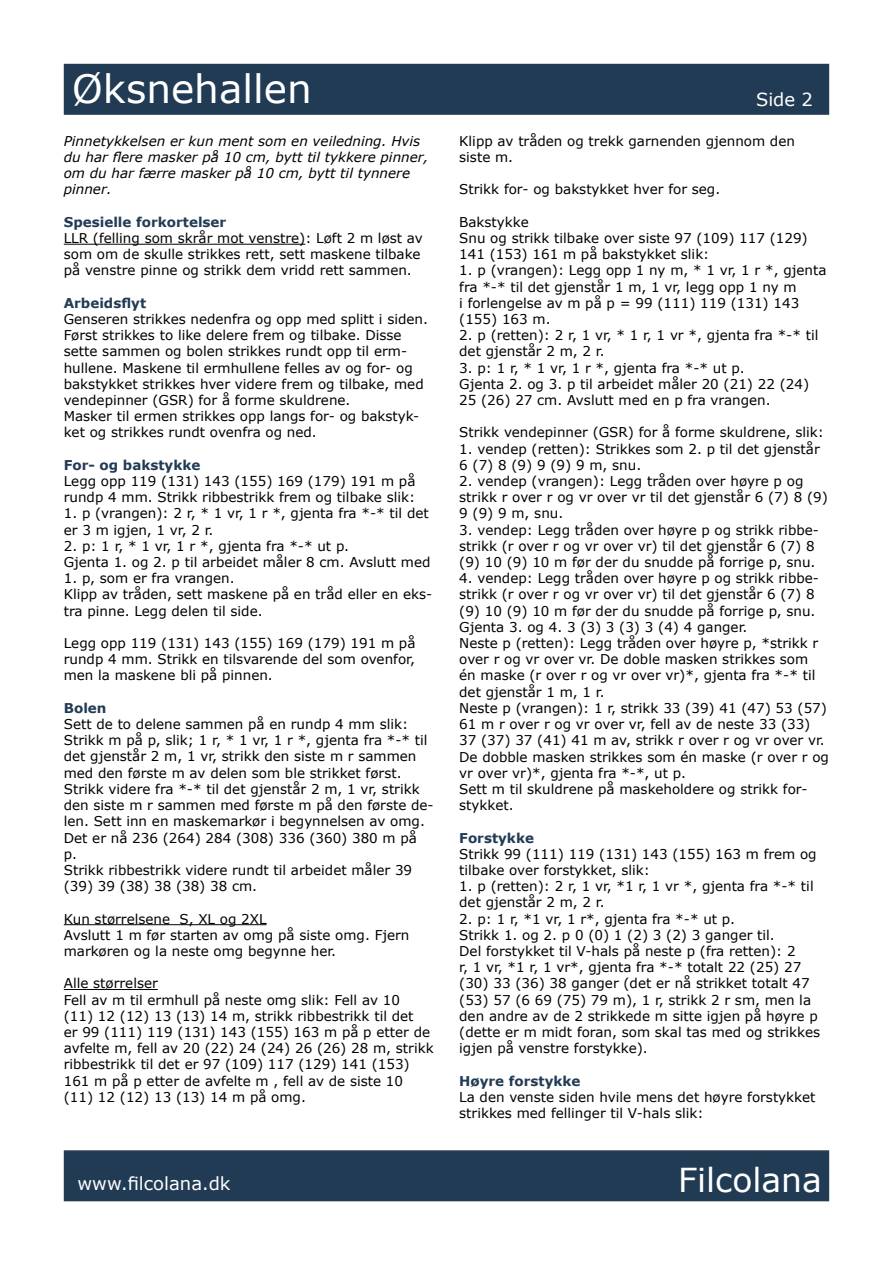
<style>
.page{position:relative;width:893px;height:1263px;background:#fff}
.page>*{position:absolute;margin:0;border:0;box-sizing:border-box;transform-origin:0 0}
.t1{font:39px "Verdana";color:#fff}
.t2{font:33px "Verdana";color:#fff}
.t3{font:18px "Verdana";color:#fff}
.t4{font:13.5px/16.2px "Verdana";color:#000}
.t5{font:italic 13.5px/16.2px "Verdana";color:#000}
.t6{font:700 13.5px "Verdana";color:#223b54}
</style>
<div class="page">
<div style="left:64px;top:64px;width:765px;height:51px;background:#223b54;border:2px solid #243c54"></div>
<div style="left:64px;top:1150px;width:765px;height:51px;background:#223b54;border:2px solid #243c54"></div>
<hr style="left:64px;top:244px;width:241px;height:1px;background:#000">
<hr style="left:64px;top:924px;width:203px;height:1px;background:#000">
<hr style="left:64px;top:989px;width:94px;height:1px;background:#000">
<h1 class="t1" style="left:72px;top:62px;width:241px">Øksnehallen</h1>
<p class="t5" style="left:64px;top:133px;width:366px">Pinnetykkelsen er kun ment som en veiledning. Hvis du har flere masker på 10 cm, bytt til tykkere pinner, om du har færre masker på 10 cm, bytt til tynnere pinner.</p>
<p class="t6" style="left:64px;top:212px;width:164px">Spesielle forkortelser</p>
<p class="t4" style="left:64px;top:230px;width:361px">LLR (felling som skrår mot venstre): Løft 2 m løst av som om de skulle strikkes rett, sett maskene tilbake på venstre pinne og strikk dem vridd rett sammen.</p>
<p class="t6" style="left:64px;top:293px;width:84px">Arbeidsflyt</p>
<p class="t4" style="left:64px;top:311px;width:366px">Genseren strikkes nedenfra og opp med splitt i siden.<br>Først strikkes to like delere frem og tilbake. Disse sette sammen og bolen strikkes rundt opp til erm&shy;hullene. Maskene til ermhullene felles av og for- og bakstykket strikkes hver videre frem og tilbake, med vendepinner (GSR) for å forme skuldrene.<br>Masker til ermen strikkes opp langs for- og bakstyk&shy;ket og strikkes rundt ovenfra og ned.</p>
<p class="t6" style="left:64px;top:455px;width:138px">For- og bakstykke</p>
<p class="t4" style="left:64px;top:473px;width:353px">Legg opp 119 (131) 143 (155) 169 (179) 191 m på rundp 4 mm. Strikk ribbestrikk frem og tilbake slik:</p>
<p class="t4" style="left:64px;top:505px;width:367px">1. p (vrangen): 2 r, * 1 vr, 1 r *, gjenta fra *-* til det er 3 m igjen, 1 vr, 2 r.</p>
<p class="t4" style="left:64px;top:538px;width:368px">2. p: 1 r, * 1 vr, 1 r *, gjenta fra *-* ut p.<br>Gjenta 1. og 2. p til arbeidet måler 8 cm. Avslutt med</p>
<p class="t4" style="left:64px;top:570px;width:370px">1. p, som er fra vrangen.<br>Klipp av tråden, sett maskene på en tråd eller en eks&shy;tra pinne. Legg delen til side.</p>
<p class="t4" style="left:64px;top:635px;width:353px;text-align:justify">Legg opp 119 (131) 143 (155) 169 (179) 191 m på rundp 4 mm. Strikk en tilsvarende del som ovenfor, men la maskene bli på pinnen.</p>
<p class="t6" style="left:64px;top:698px;width:44px">Bolen</p>
<p class="t4" style="left:64px;top:716px;width:371px">Sett de to delene sammen på en rundp 4 mm slik:<br>Strikk m på p, slik; 1 r, * 1 vr, 1 r *, gjenta fra *-* til det gjenstår 2 m, 1 vr, strikk den siste m r sammen med den første m av delen som ble strikket først.<br>Strikk videre fra *-* til det gjenstår 2 m, 1 vr, strikk den siste m r sammen med første m på den første de&shy;len. Sett inn en maskemarkør i begynnelsen av omg.<br>Det er nå 236 (264) 284 (308) 336 (360) 380 m på<br>p.<br>Strikk ribbestrikk videre rundt til arbeidet måler 39 (39) 39 (38) 38 (38) 38 cm.</p>
<p class="t4" style="left:64px;top:910px;width:347px">Kun størrelsene S, XL og 2XL<br>Avslutt 1 m før starten av omg på siste omg. Fjern markøren og la neste omg begynne her.</p>
<p class="t4" style="left:64px;top:975px;width:371px">Alle størrelser<br>Fell av m til ermhull på neste omg slik: Fell av 10<br>(11) 12 (12) 13 (13) 14 m, strikk ribbestrikk til det<br>er 99 (111) 119 (131) 143 (155) 163 m på p etter de avfelte m, fell av 20 (22) 24 (24) 26 (26) 28 m, strikk ribbestrikk til det er 97 (109) 117 (129) 141 (153)<br>161 m på p etter de avfelte m , fell av de siste 10 (11) 12 (12) 13 (13) 14 m på omg.</p>
<h3 class="t3" style="left:756px;top:87px;width:58px">Side 2</h3>
<p class="t4" style="left:459px;top:133px;width:337px">Klipp av tråden og trekk garnenden gjennom den siste m.</p>
<p class="t4" style="left:459px;top:181px;width:262px">Strikk for- og bakstykket hver for seg.</p>
<p class="t4" style="left:459px;top:214px;width:350px">Bakstykke<br>Snu og strikk tilbake over siste 97 (109) 117 (129)<br>141 (153) 161 m på bakstykket slik:</p>
<p class="t4" style="left:459px;top:262px;width:369px">1. p (vrangen): Legg opp 1 ny m, * 1 vr, 1 r *, gjenta fra *-* til det gjenstår 1 m, 1 vr, legg opp 1 ny m<br>i forlengelse av m på p = 99 (111) 119 (131) 143 (155) 163 m.</p>
<p class="t4" style="left:459px;top:327px;width:361px">2. p (retten): 2 r, 1 vr, * 1 r, 1 vr *, gjenta fra *-* til det gjenstår 2 m, 2 r.</p>
<p class="t4" style="left:459px;top:359px;width:351px">3. p: 1 r, * 1 vr, 1 r *, gjenta fra *-* ut p.<br>Gjenta 2. og 3. p til arbeidet måler 20 (21) 22 (24)<br>25 (26) 27 cm. Avslutt med en p fra vrangen.</p>
<p class="t4" style="left:459px;top:424px;width:366px">Strikk vendepinner (GSR) for å forme skuldrene, slik:</p>
<p class="t4" style="left:459px;top:440px;width:362px">1. vendep (retten): Strikkes som 2. p til det gjenstår<br>6 (7) 8 (9) 9 (9) 9 m, snu.</p>
<p class="t4" style="left:459px;top:473px;width:370px">2. vendep (vrangen): Legg tråden over høyre p og strikk r over r og vr over vr til det gjenstår 6 (7) 8 (9)<br>9 (9) 9 m, snu.</p>
<p class="t4" style="left:459px;top:521px;width:361px">3. vendep: Legg tråden over høyre p og strikk ribbe&shy;strikk (r over r og vr over vr) til det gjenstår 6 (7) 8 (9) 10 (9) 10 m før der du snudde på forrige p, snu.</p>
<p class="t4" style="left:459px;top:570px;width:371px">4. vendep: Legg tråden over høyre p og strikk ribbe&shy;strikk (r over r og vr over vr) til det gjenstår 6 (7) 8 (9) 10 (9) 10 m før der du snudde på forrige p, snu.<br>Gjenta 3. og 4. 3 (3) 3 (3) 3 (4) 4 ganger.<br>Neste p (retten): Legg tråden over høyre p, *strikk r over r og vr over vr. De doble masken strikkes som<br>én maske (r over r og vr over vr)*, gjenta fra *-* til det gjenstår 1 m, 1 r.<br>Neste p (vrangen): 1 r, strikk 33 (39) 41 (47) 53 (57)<br>61 m r over r og vr over vr, fell av de neste 33 (33)<br>37 (37) 37 (41) 41 m av, strikk r over r og vr over vr.<br>De dobble masken strikkes som én maske (r over r og vr over vr)*, gjenta fra *-*, ut p.<br>Sett m til skuldrene på maskeholdere og strikk for&shy;stykket.</p>
<p class="t6" style="left:459px;top:828px;width:76px">Forstykke</p>
<p class="t4" style="left:459px;top:845px;width:359px">Strikk 99 (111) 119 (131) 143 (155) 163 m frem og tilbake over forstykket, slik:</p>
<p class="t4" style="left:459px;top:878px;width:356px">1. p (retten): 2 r, 1 vr, *1 r, 1 vr *, gjenta fra *-* til det gjenstår 2 m, 2 r.</p>
<p class="t4" style="left:459px;top:910px;width:362px">2. p: 1 r, *1 vr, 1 r*, gjenta fra *-* ut p.<br>Strikk 1. og 2. p 0 (0) 1 (2) 3 (2) 3 ganger til.<br>Del forstykket til V-hals på neste p (fra retten): 2<br>r, 1 vr, *1 r, 1 vr*, gjenta fra *-* totalt 22 (25) 27 (30) 33 (36) 38 ganger (det er nå strikket totalt 47 (53) 57 (6 69 (75) 79 m), 1 r, strikk 2 r sm, men la den andre av de 2 strikkede m sitte igjen på høyre p (dette er m midt foran, som skal tas med og strikkes igjen på venstre forstykke).</p>
<p class="t6" style="left:459px;top:1071px;width:123px">Høyre forstykke</p>
<p class="t4" style="left:459px;top:1088px;width:358px">La den venste siden hvile mens det høyre forstykket strikkes med fellinger til V-hals slik:</p>
<h3 class="t3" style="left:78px;top:1171px;width:154px">www.filcolana.dk</h3>
<h2 class="t2" style="left:678px;top:1157px;width:145px">Filcolana</h2>
</div>
